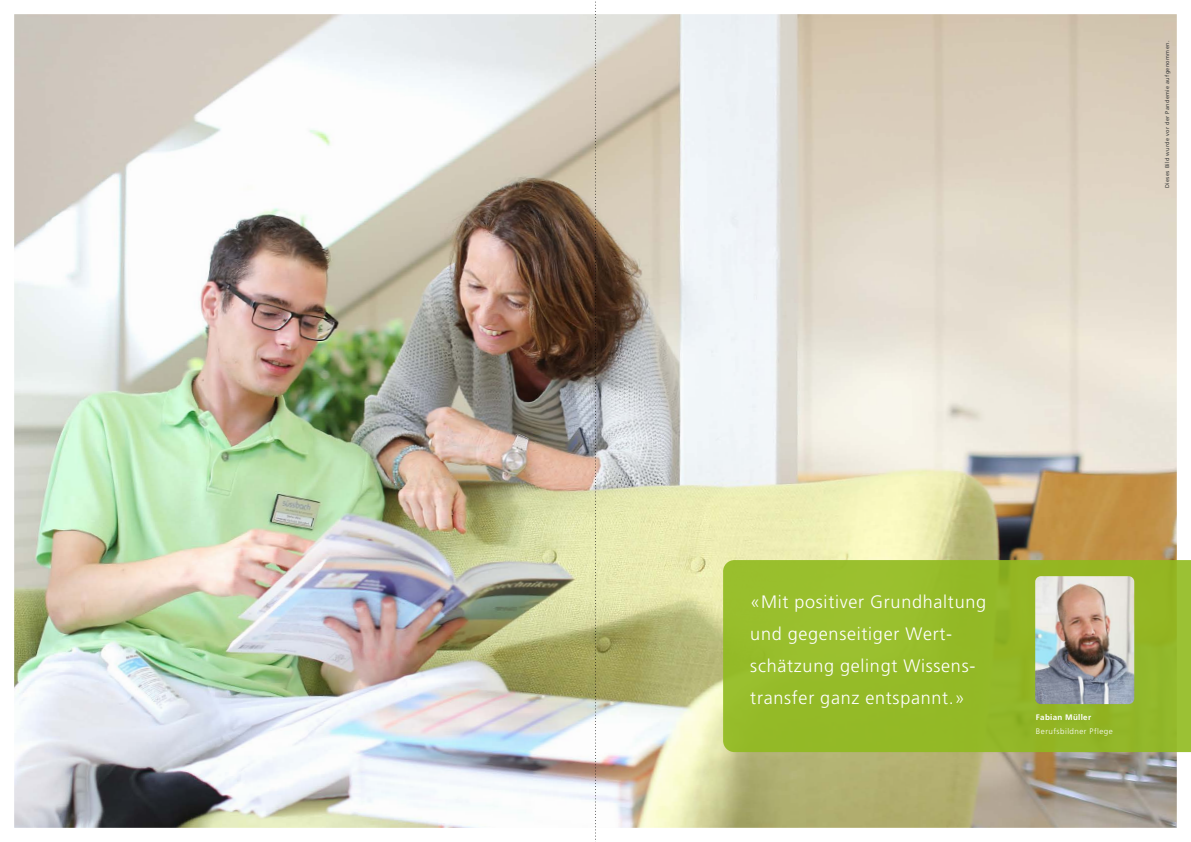
<style>
.page{position:relative;width:1191px;height:842px;background:#fff}
.page>*{position:absolute;margin:0;border:0;box-sizing:border-box;transform-origin:0 0}
.t1{font:300 18px/32px "Frutiger LT Std";letter-spacing:.04em;color:#fff}
.t2{font:300 8px "Frutiger LT Std";letter-spacing:.06em;color:#fff}
.t3{font:700 8px "Frutiger LT Std";letter-spacing:.04em;color:#fff}
.t4{font:5.5px "Frutiger LT Std";letter-spacing:.06em;color:#3c3c3b}
</style>
<div class="page">
<img style="left:15px;top:15px;width:1161px;height:812px">
<div style="left:723px;top:560px;width:468px;height:192px;background:#94ba28"></div>
<img style="left:1035px;top:576px;width:99px;height:128px">
<svg style="left:595px;top:1px;width:1px;height:841px"></svg>
<p class="t4" style="left:1163px;top:188px;width:149px;rotate:-90deg">Dieses Bild wurde vor der Pandemie aufgenommen.</p>
<p class="t1" style="left:750px;top:586px;width:237px">«Mit positiver Grundhaltung und gegenseitiger Wert&shy;schätzung gelingt Wissens&shy;transfer ganz entspannt.»</p>
<p class="t3" style="left:1036px;top:713px;width:57px">Fabian Müller</p>
<p class="t2" style="left:1036px;top:727px;width:78px">Berufsbildner Pflege</p>
</div>
